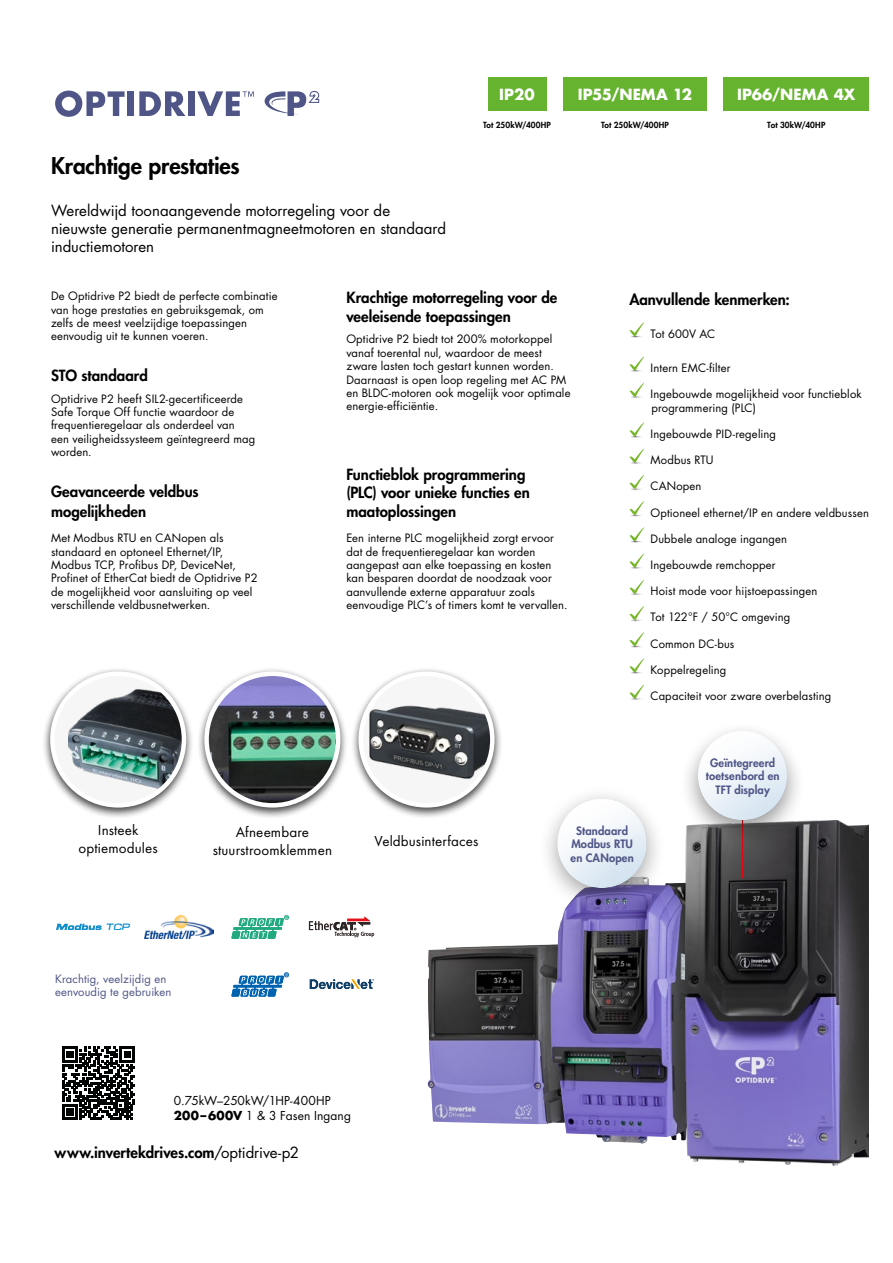
<style>
.page{position:relative;width:893px;height:1263px;background:#fff}
.page>*{position:absolute;margin:0;border:0;box-sizing:border-box;transform-origin:0 0}
.t1{font:800 22.5px "Futura Std";letter-spacing:-.005em;color:#020203}
.BODY{font:800 15px/18.3px "Futura Std";color:#000}
.Intro_Text{font:15px/18px "Futura Std";color:#000}
.t2{font:15px/18px "Futura PT";letter-spacing:.01em;color:#000;text-align:center}
.t3{font:700 15px "Futura Std";letter-spacing:.005em;color:#fff}
.t4{font:12px "Futura Std";letter-spacing:.005em;color:#000}
.BODY-2{font:11.25px/13.4px "Futura Std";letter-spacing:.01em;color:#000}
.Tick_BULLET_2{font:11.25px/13.5px "Futura Std";letter-spacing:.015em;color:#000}
.t5{font:800 11.25px/13.5px "Futura Std";letter-spacing:.01em;color:#4f5586;text-align:center}
.BODY-3{font:11.25px/13.5px "Futura Std";letter-spacing:.01em;color:#4f5586}
.t6{font:italic 10.5px "Metrostyle Extended";color:#0f8ecd}
.Intro_Text_PLUS{font:800 8.25px "Futura Std";letter-spacing:.01em;color:#000}
.s1{font-weight:700}
.s2{font-weight:400}
</style>
<div class="page">
<img style="left:428px;top:944px;width:122px;height:180px">
<img style="left:550px;top:882px;width:135px;height:261px">
<img style="left:685px;top:821px;width:184px;height:344px">
<hr style="left:742px;top:772px;width:1px;height:106px;background:#e30613">
<div style="left:680px;top:721px;width:126px;height:126px;background:#000;opacity:.4"></div>
<div style="left:697px;top:730px;width:92px;height:93px;background:#005da9;opacity:.2"></div>
<div style="left:537px;top:785px;width:129px;height:129px;background:#000;opacity:.36"></div>
<div style="left:556px;top:798px;width:93px;height:93px;background:#005da9;opacity:.2"></div>
<svg style="left:197px;top:91px;width:57px;height:25px"></svg>
<div style="left:188px;top:91px;width:7px;height:25px;background:#4f5586"></div>
<svg style="left:139px;top:91px;width:46px;height:25px"></svg>
<div style="left:128px;top:91px;width:6px;height:25px;background:#4f5586"></div>
<svg style="left:55px;top:91px;width:70px;height:26px"></svg>
<svg style="left:264px;top:91px;width:55px;height:25px"></svg>
<hr style="left:629px;top:335px;width:15px;height:3px;background:#646363">
<svg style="left:629px;top:322px;width:15px;height:14px"></svg>
<hr style="left:629px;top:369px;width:15px;height:3px;background:#646363">
<svg style="left:629px;top:356px;width:15px;height:15px"></svg>
<hr style="left:629px;top:395px;width:15px;height:3px;background:#646363">
<svg style="left:629px;top:382px;width:15px;height:15px"></svg>
<hr style="left:629px;top:435px;width:15px;height:3px;background:#646363">
<svg style="left:629px;top:422px;width:15px;height:14px"></svg>
<hr style="left:629px;top:461px;width:15px;height:3px;background:#646363">
<svg style="left:629px;top:448px;width:15px;height:15px"></svg>
<hr style="left:629px;top:487px;width:15px;height:3px;background:#646363">
<svg style="left:629px;top:474px;width:15px;height:15px"></svg>
<hr style="left:629px;top:514px;width:15px;height:3px;background:#646363">
<svg style="left:629px;top:501px;width:15px;height:14px"></svg>
<hr style="left:629px;top:540px;width:15px;height:3px;background:#646363">
<svg style="left:629px;top:527px;width:15px;height:14px"></svg>
<hr style="left:629px;top:566px;width:15px;height:3px;background:#646363">
<svg style="left:629px;top:553px;width:15px;height:15px"></svg>
<hr style="left:629px;top:592px;width:15px;height:3px;background:#646363">
<svg style="left:629px;top:579px;width:15px;height:15px"></svg>
<hr style="left:629px;top:618px;width:15px;height:3px;background:#646363">
<svg style="left:629px;top:606px;width:15px;height:14px"></svg>
<hr style="left:629px;top:645px;width:15px;height:3px;background:#646363">
<svg style="left:629px;top:632px;width:15px;height:14px"></svg>
<hr style="left:629px;top:671px;width:15px;height:3px;background:#646363">
<svg style="left:629px;top:658px;width:15px;height:14px"></svg>
<hr style="left:629px;top:697px;width:15px;height:3px;background:#646363">
<svg style="left:629px;top:684px;width:15px;height:15px"></svg>
<div style="left:42px;top:667px;width:152px;height:152px;background:#000;opacity:.75"></div>
<div style="left:52px;top:674px;width:132px;height:131px;background:#f6f6f6;border-radius:50%"></div>
<img style="left:68px;top:689px;width:116px;height:101px">
<div style="left:50px;top:671px;width:136px;height:136px;border:4px solid #fff;border-radius:50%"></div>
<div style="left:196px;top:667px;width:153px;height:152px;background:#000;opacity:.75"></div>
<img style="left:207px;top:674px;width:131px;height:131px;border-radius:66px">
<div style="left:204px;top:671px;width:136px;height:136px;border:4px solid #fff;border-radius:50%"></div>
<div style="left:350px;top:667px;width:153px;height:152px;background:#000;opacity:.75"></div>
<div style="left:361px;top:674px;width:131px;height:131px;background:#f6f6f6;border-radius:50%"></div>
<img style="left:369px;top:694px;width:123px;height:91px">
<div style="left:358px;top:671px;width:137px;height:136px;border:4px solid #fff;border-radius:50%"></div>
<div style="left:488px;top:77px;width:58px;height:33px;background:#65b32e"></div>
<div style="left:563px;top:77px;width:144px;height:33px;background:#65b32e"></div>
<div style="left:724px;top:77px;width:145px;height:33px;background:#65b32e"></div>
<img style="left:144px;top:915px;width:70px;height:23px">
<svg style="left:231px;top:915px;width:58px;height:24px"></svg>
<svg style="left:309px;top:916px;width:65px;height:21px"></svg>
<svg style="left:56px;top:924px;width:46px;height:6px"></svg>
<svg style="left:62px;top:1047px;width:73px;height:73px"></svg>
<svg style="left:231px;top:972px;width:58px;height:25px"></svg>
<svg style="left:310px;top:979px;width:64px;height:10px"></svg>
<h2 class="t1" style="left:51px;top:151px;width:190px">Krachtige prestaties</h2>
<p class="Intro_Text" style="left:51px;top:201px;width:397px">Wereldwijd toonaangevende motorregeling voor de nieuwste generatie permanentmagneetmotoren en standaard inductiemotoren</p>
<p class="t3" style="left:499px;top:84px;width:37px">IP20</p>
<p class="Intro_Text_PLUS" style="left:483px;top:120px;width:69px">Tot 250kW/400HP</p>
<p class="t3" style="left:578px;top:84px;width:116px">IP55/NEMA 12</p>
<p class="Intro_Text_PLUS" style="left:601px;top:120px;width:69px">Tot 250kW/400HP</p>
<p class="t3" style="left:737px;top:84px;width:120px">IP66/NEMA 4X</p>
<p class="Intro_Text_PLUS" style="left:767px;top:120px;width:60px">Tot 30kW/40HP</p>
<p class="BODY-2" style="left:51px;top:289px;width:228px">De Optidrive P2 biedt de perfecte combinatie van hoge prestaties en gebruiksgemak, om zelfs de meest veelzijdige toepassingen eenvoudig uit te kunnen voeren.</p>
<h4 class="BODY" style="left:51px;top:366px;width:98px">STO standaard</h4>
<p class="BODY-2" style="left:51px;top:392px;width:206px">Optidrive P2 heeft SIL2-gecertificeerde Safe Torque Off functie waardoor de frequentieregelaar als onderdeel van een veiligheidssysteem geïntegreerd mag worden.</p>
<h3 class="BODY" style="left:51px;top:481px;width:149px;line-height:20.2px">Geavanceerde veldbus mogelijkheden</h3>
<p class="BODY-2" style="left:51px;top:531px;width:208px">Met Modbus RTU en CANopen als standaard en optoneel Ethernet/IP, Modbus TCP, Profibus DP, DeviceNet, Profinet of EtherCat biedt de Optidrive P2 de mogelijkheid voor aansluiting op veel verschillende veldbusnetwerken.</p>
<h4 class="BODY" style="left:346px;top:288px;width:213px">Krachtige motorregeling voor de veeleisende toepassingen</h4>
<p class="BODY-2" style="left:346px;top:333px;width:226px">Optidrive P2 biedt tot 200% motorkoppel vanaf toerental nul, waardoor de meest zware lasten toch gestart kunnen worden.<br>Daarnaast is open loop regeling met AC PM en BLDC-motoren ook mogelijk voor optimale energie-efficiëntie.</p>
<p class="BODY" style="left:346px;top:465px;width:185px">Functieblok programmering (PLC) voor unieke functies en maatoplossingen</p>
<p class="BODY-2" style="left:346px;top:531px;width:223px">Een interne PLC mogelijkheid zorgt ervoor dat de frequentieregelaar kan worden aangepast aan elke toepassing en kosten kan besparen doordat de noodzaak voor aanvullende externe apparatuur zoals eenvoudige PLC’s of timers komt te vervallen.</p>
<h5 class="BODY" style="left:629px;top:290px;width:162px">Aanvullende kenmerken:</h5>
<h5 class="BODY-2" style="left:651px;top:327px;width:66px">Tot 600V AC</h5>
<p class="Tick_BULLET_2" style="left:651px;top:361px;width:82px">Intern EMC-filter</p>
<p class="Tick_BULLET_2" style="left:651px;top:387px;width:213px">Ingebouwde mogelijkheid voor functieblok programmering (PLC)</p>
<p class="Tick_BULLET_2" style="left:651px;top:427px;width:127px">Ingebouwde PID-regeling</p>
<p class="Tick_BULLET_2" style="left:651px;top:453px;width:65px">Modbus RTU</p>
<p class="Tick_BULLET_2" style="left:651px;top:480px;width:52px">CANopen</p>
<p class="Tick_BULLET_2" style="left:651px;top:506px;width:220px">Optioneel ethernet/IP en andere veldbussen</p>
<p class="Tick_BULLET_2" style="left:651px;top:532px;width:138px">Dubbele analoge ingangen</p>
<p class="Tick_BULLET_2" style="left:651px;top:558px;width:127px">Ingebouwde remchopper</p>
<p class="Tick_BULLET_2" style="left:651px;top:584px;width:168px">Hoist mode voor hijstoepassingen</p>
<p class="Tick_BULLET_2" style="left:651px;top:611px;width:141px">Tot 122°F / 50°C omgeving</p>
<p class="Tick_BULLET_2" style="left:651px;top:637px;width:85px">Common DC-bus</p>
<p class="Tick_BULLET_2" style="left:651px;top:663px;width:77px">Koppelregeling</p>
<p class="Tick_BULLET_2" style="left:651px;top:689px;width:182px">Capaciteit voor zware overbelasting</p>
<p class="t5" style="left:710px;top:756px;width:67px">Geïntegreerd</p>
<p class="t5" style="left:706px;top:769px;width:75px">toetsenbord en<br>TFT display</p>
<p class="t2" style="left:79px;top:821px;width:81px">Insteek optiemodules</p>
<p class="t2" style="left:213px;top:823px;width:121px">Afneembare stuurstroomklemmen</p>
<p class="t2" style="left:375px;top:832px;width:105px">Veldbusinterfaces</p>
<p class="t6" style="left:106px;top:921px;width:27px">TCP</p>
<p class="BODY-3" style="left:55px;top:972px;width:118px">Krachtig, veelzijdig en eenvoudig te gebruiken</p>
<p class="t4" style="left:174px;top:1093px;width:158px">0.75kW–250kW/1HP-400HP</p>
<p class="t4" style="left:174px;top:1108px;width:179px"><span class="s1">200–600V</span> 1 &amp; 3 Fasen Ingang</p>
<p class="BODY" style="left:55px;top:1143px;width:246px">www.invertekdrives.com<span class="s2">/optidrive-p2</span></p>
<p class="t5" style="left:571px;top:824px;width:65px">Standaard<br>Modbus RTU en CANopen</p>
</div>
